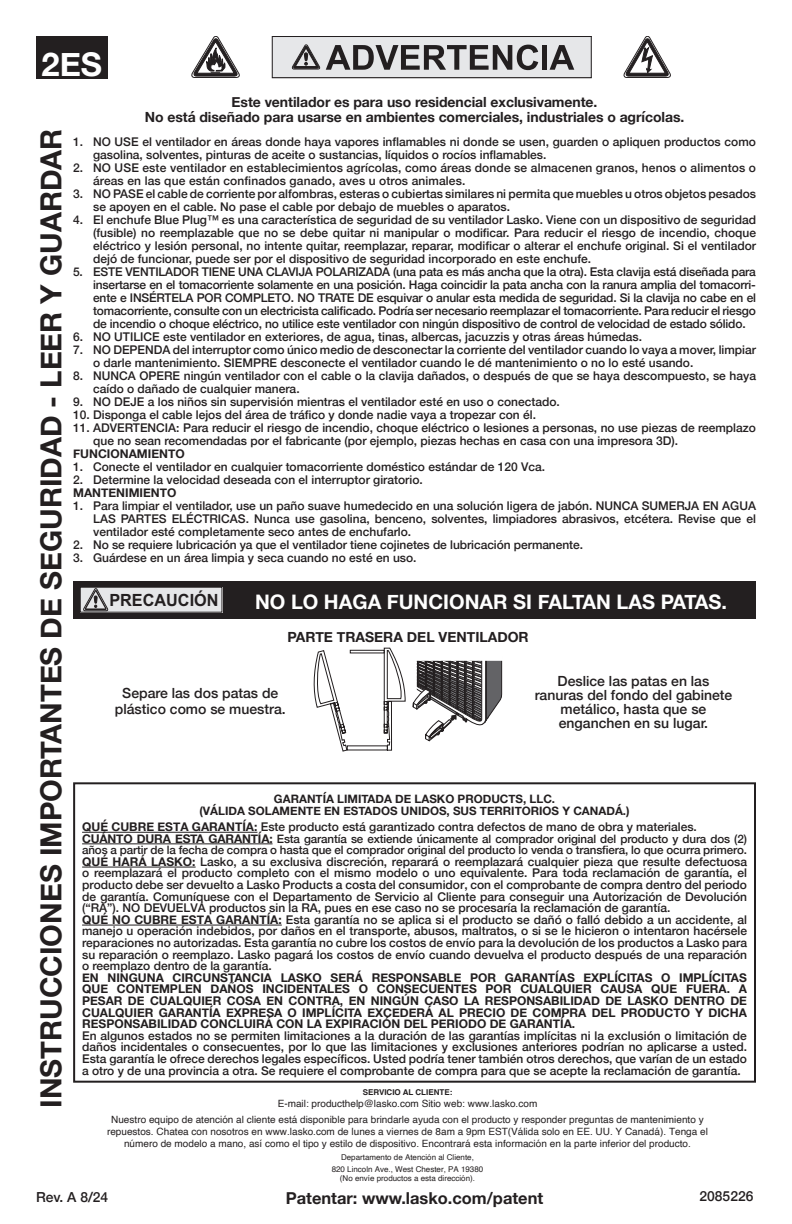
<style>
.page{position:relative;width:792px;height:1224px;background:#fff}
.page>*{position:absolute;margin:0;border:0;box-sizing:border-box;transform-origin:0 0}
.t1{font:700 32.6px "Helvetica Neue";color:#fff}
.t2{font:700 29.2px "Helvetica Neue";color:#231f20}
.t3{font:700 20px "Helvetica Neue";color:#fff}
.t4{font:700 16.8px "Arial";color:#231f20;scale:.96 1}
.t5{font:700 16.4px "Helvetica Neue";color:#231f20}
.t6{font:700 14px/15px "Helvetica Neue";letter-spacing:-.005em;color:#231f20;text-align:center}
.t7{font:500 14px/14px "Helvetica Neue";color:#231f20;text-align:center}
.t8{font:500 13.8px "Helvetica Neue";color:#231f20}
.t9{font:500 12px/13px "Helvetica Neue";color:#231f20}
.t10{font:700 12px/11.6px "Helvetica Neue";color:#231f20;text-align:justify}
.t11{font:500 11.6px/11.6px "Helvetica Neue";letter-spacing:-.01em;color:#231f20}
.t12{font:700 11.6px "Helvetica Neue";color:#231f20}
.t13{font:10px/12px "Helvetica";color:#231f20;text-align:center}
.t14{font:8px/9px "Helvetica";color:#231f20;text-align:center}
.t15{font:700 8px "Helvetica";color:#231f20}
.s1{font-weight:700}
.s2{font-weight:700;font-size:12px}
</style>
<div class="page">
<div style="left:73px;top:782px;width:683px;height:301px;border:2px solid #231f20"></div>
<hr style="left:82px;top:832px;width:175px;height:1px;background:#231f20">
<hr style="left:82px;top:844px;width:191px;height:1px;background:#231f20">
<hr style="left:82px;top:867px;width:114px;height:1px;background:#231f20">
<hr style="left:82px;top:925px;width:200px;height:1px;background:#231f20">
<svg style="left:314px;top:647px;width:189px;height:104px"></svg>
<div style="left:73px;top:581px;width:683px;height:37px;background:#231f20"></div>
<div style="left:80px;top:587px;width:142px;height:25px;background:#e6e7e9"></div>
<div style="left:80px;top:587px;width:142px;height:25px;border:1px solid #231f20"></div>
<svg style="left:83px;top:588px;width:25px;height:23px"></svg>
<svg style="left:274px;top:38px;width:316px;height:38px;background:#b2b2b4"></svg>
<div style="left:272px;top:36px;width:320px;height:42px;border:1px solid #231f20"></div>
<svg style="left:191px;top:36px;width:49px;height:42px"></svg>
<svg style="left:623px;top:36px;width:48px;height:42px"></svg>
<div style="left:36px;top:36px;width:72px;height:42px;background:#231f20"></div>
<p class="t1" style="left:42px;top:39px;width:62px">2ES</p>
<p class="t6" style="left:145px;top:95px;width:541px">Este ventilador es para uso residencial exclusivamente.<br>No está diseñado para usarse en ambientes comerciales, industriales o agrícolas.</p>
<p class="t2" style="left:28px;top:1108px;width:981px;rotate:-90deg">INSTRUCCIONES IMPORTANTES DE SEGURIDAD - LEER Y GUARDAR</p>
<p class="t9" style="left:93px;top:135px;width:664px;text-indent:-20px">1. NO USE el ventilador en áreas donde haya vapores inflamables ni donde se usen, guarden o apliquen productos como gasolina, solventes, pinturas de aceite o sustancias, líquidos o rocíos inflamables.</p>
<p class="t9" style="left:93px;top:161px;width:664px;text-indent:-20px">2. NO USE este ventilador en establecimientos agrícolas, como áreas donde se almacenen granos, henos o alimentos o áreas en las que están confinados ganado, aves u otros animales.</p>
<p class="t9" style="left:93px;top:187px;width:664px;text-indent:-20px">3. NO PASE el cable de corriente por alfombras, esteras o cubiertas similares ni permita que muebles u otros objetos pesados se apoyen en el cable. No pase el cable por debajo de muebles o aparatos.</p>
<p class="t9" style="left:93px;top:213px;width:664px;text-align:justify;text-indent:-20px">4. El enchufe Blue Plug™ es una característica de seguridad de su ventilador Lasko. Viene con un dispositivo de seguridad (fusible) no reemplazable que no se debe quitar ni manipular o modificar. Para reducir el riesgo de incendio, choque eléctrico y lesión personal, no intente quitar, reemplazar, reparar, modificar o alterar el enchufe original. Si el ventilador dejó de funcionar, puede ser por el dispositivo de seguridad incorporado en este enchufe.</p>
<p class="t9" style="left:93px;top:265px;width:664px;text-align:justify;text-indent:-20px">5. ESTE VENTILADOR TIENE UNA CLAVIJA POLARIZADA (una pata es más ancha que la otra). Esta clavija está diseñada para insertarse en el tomacorriente solamente en una posición. Haga coincidir la pata ancha con la ranura amplia del tomacorri&shy;ente e INSÉRTELA POR COMPLETO. NO TRATE DE esquivar o anular esta medida de seguridad. Si la clavija no cabe en el tomacorriente, consulte con un electricista calificado. Podría ser necesario reemplazar el tomacorriente. Para reducir el riesgo de incendio o choque eléctrico, no utilice este ventilador con ningún dispositivo de control de velocidad de estado sólido.</p>
<p class="t9" style="left:73px;top:330px;width:570px">6. NO UTILICE este ventilador en exteriores, de agua, tinas, albercas, jacuzzis y otras áreas húmedas.</p>
<p class="t9" style="left:93px;top:343px;width:664px;text-indent:-20px">7. NO DEPENDA del interruptor como único medio de desconectar la corriente del ventilador cuando lo vaya a mover, limpiar o darle mantenimiento. SIEMPRE desconecte el ventilador cuando le dé mantenimiento o no lo esté usando.</p>
<p class="t9" style="left:93px;top:369px;width:664px;text-indent:-20px">8. NUNCA OPERE ningún ventilador con el cable o la clavija dañados, o después de que se haya descompuesto, se haya caído o dañado de cualquier manera.</p>
<p class="t9" style="left:73px;top:395px;width:488px">9. NO DEJE a los niños sin supervisión mientras el ventilador esté en uso o conectado.</p>
<p class="t9" style="left:73px;top:408px;width:464px">10. Disponga el cable lejos del área de tráfico y donde nadie vaya a tropezar con él.</p>
<p class="t9" style="left:93px;top:421px;width:664px;text-indent:-20px">11. ADVERTENCIA: Para reducir el riesgo de incendio, choque eléctrico o lesiones a personas, no use piezas de reemplazo que no sean recomendadas por el fabricante (por ejemplo, piezas hechas en casa con una impresora 3D).</p>
<p class="t10" style="left:73px;top:449px;width:113px">FUNCIONAMIENTO</p>
<p class="t9" style="left:73px;top:460px;width:473px">1. Conecte el ventilador en cualquier tomacorriente doméstico estándar de 120 Vca.</p>
<p class="t9" style="left:73px;top:473px;width:351px">2. Determine la velocidad deseada con el interruptor giratorio.</p>
<p class="t10" style="left:73px;top:488px;width:105px">MANTENIMIENTO</p>
<p class="t9" style="left:93px;top:499px;width:664px;text-align:justify;text-indent:-20px">1. Para limpiar el ventilador, use un paño suave humedecido en una solución ligera de jabón. NUNCA SUMERJA EN AGUA LAS PARTES ELÉCTRICAS. Nunca use gasolina, benceno, solventes, limpiadores abrasivos, etcétera. Revise que el ventilador esté completamente seco antes de enchufarlo.</p>
<p class="t9" style="left:73px;top:538px;width:512px">2. No se requiere lubricación ya que el ventilador tiene cojinetes de lubricación permanente.</p>
<p class="t9" style="left:73px;top:551px;width:345px">3. Guárdese en un área limpia y seca cuando no esté en uso.</p>
<p class="t4" style="left:109px;top:589px;width:115px">PRECAUCIÓN</p>
<p class="t3" style="left:255px;top:587px;width:473px">NO LO HAGA FUNCIONAR SI FALTAN LAS PATAS.</p>
<p class="t6" style="left:288px;top:630px;width:243px">PARTE TRASERA DEL VENTILADOR</p>
<p class="t7" style="left:535px;top:673px;width:199px">Deslice las patas en las ranuras del fondo del gabinete metálico, hasta que se enganchen en su lugar.</p>
<p class="t7" style="left:122px;top:685px;width:158px">Separe las dos patas de</p>
<p class="t7" style="left:115px;top:701px;width:172px">plástico como se muestra.</p>
<p class="t12" style="left:274px;top:790px;width:283px">GARANTÍA LIMITADA DE LASKO PRODUCTS, LLC.</p>
<p class="t12" style="left:200px;top:802px;width:432px">(VÁLIDA SOLAMENTE EN ESTADOS UNIDOS, SUS TERRITORIOS Y CANADÁ.)</p>
<p class="t9" style="left:82px;top:819px;width:616px"><span class="s1">QUÉ CUBRE ESTA GARANTÍA:</span> Este producto está garantizado contra defectos de mano de obra y materiales.</p>
<p class="t11" style="left:82px;top:832px;width:666px"><span class="s2">CUÁNTO DURA ESTA GARANTÍA:</span> Esta garantía se extiende únicamente al comprador original del producto y dura dos (2) años a partir de la fecha de compra o hasta que el comprador original del producto lo venda o transfiera, lo que ocurra primero.</p>
<p class="t9" style="left:82px;top:855px;width:666px;line-height:11.6px;text-align:justify"><span class="s1">QUÉ HARÁ LASKO:</span> Lasko, a su exclusiva discreción, reparará o reemplazará cualquier pieza que resulte defectuosa o reemplazará el producto completo con el mismo modelo o uno equivalente. Para toda reclamación de garantía, el producto debe ser devuelto a Lasko Products a costa del consumidor, con el comprobante de compra dentro del periodo de garantía. Comuníquese con el Departamento de Servicio al Cliente para conseguir una Autorización de Devolución (“RA”). NO DEVUELVA productos sin la RA, pues en ese caso no se procesaría la reclamación de garantía.</p>
<p class="t9" style="left:82px;top:913px;width:666px;line-height:11.6px;text-align:justify"><span class="s1">QUÉ NO CUBRE ESTA GARANTÍA:</span> Esta garantía no se aplica si el producto se dañó o falló debido a un accidente, al manejo u operación indebidos, por daños en el transporte, abusos, maltratos, o si se le hicieron o intentaron hacérsele reparaciones no autorizadas. Esta garantía no cubre los costos de envío para la devolución de los productos a Lasko para su reparación o reemplazo. Lasko pagará los costos de envío cuando devuelva el producto después de una reparación o reemplazo dentro de la garantía.</p>
<p class="t10" style="left:82px;top:972px;width:666px">EN NINGUNA CIRCUNSTANCIA LASKO SERÁ RESPONSABLE POR GARANTÍAS EXPLÍCITAS O IMPLÍCITAS QUE CONTEMPLEN DAÑOS INCIDENTALES O CONSECUENTES POR CUALQUIER CAUSA QUE FUERA. A PESAR DE CUALQUIER COSA EN CONTRA, EN NINGÚN CASO LA RESPONSABILIDAD DE LASKO DENTRO DE CUALQUIER GARANTÍA EXPRESA O IMPLÍCITA EXCEDERÁ AL PRECIO DE COMPRA DEL PRODUCTO Y DICHA RESPONSABILIDAD CONCLUIRÁ CON LA EXPIRACIÓN DEL PERIODO DE GARANTÍA.</p>
<p class="t9" style="left:82px;top:1029px;width:666px;line-height:11.6px;text-align:justify">En algunos estados no se permiten limitaciones a la duración de las garantías implícitas ni la exclusión o limitación de daños incidentales o consecuentes, por lo que las limitaciones y exclusiones anteriores podrían no aplicarse a usted.<br>Esta garantía le ofrece derechos legales específicos. Usted podría tener también otros derechos, que varían de un estado a otro y de una provincia a otra. Se requiere el comprobante de compra para que se acepte la reclamación de garantía.</p>
<p class="t15" style="left:363px;top:1087px;width:91px">SERVICIO AL CLIENTE:</p>
<p class="t13" style="left:278px;top:1097px;width:261px">E-mail: producthelp@lasko.com Sitio web: www.lasko.com</p>
<p class="t13" style="left:107px;top:1114px;width:602px">Nuestro equipo de atención al cliente está disponible para brindarle ayuda con el producto y responder preguntas de mantenimiento y repuestos. Chatea con nosotros en www.lasko.com de lunes a viernes de 8am a 9pm EST(Válida solo en EE. UU. Y Canadá). Tenga el número de modelo a mano, así como el tipo y estilo de dispositivo. Encontrará esta información en la parte inferior del producto.</p>
<p class="t14" style="left:341px;top:1153px;width:134px">Departamento de Atención al Cliente,</p>
<p class="t14" style="left:332px;top:1165px;width:153px">820 Lincoln Ave., West Chester, PA 19380 (No envíe productos a esta dirección).</p>
<p class="t8" style="left:700px;top:1185px;width:55px">2085226</p>
<p class="t5" style="left:286px;top:1185px;width:259px">Patentar: www.lasko.com/patent</p>
<p class="t8" style="left:36px;top:1186px;width:74px">Rev. A 8/24</p>
</div>
